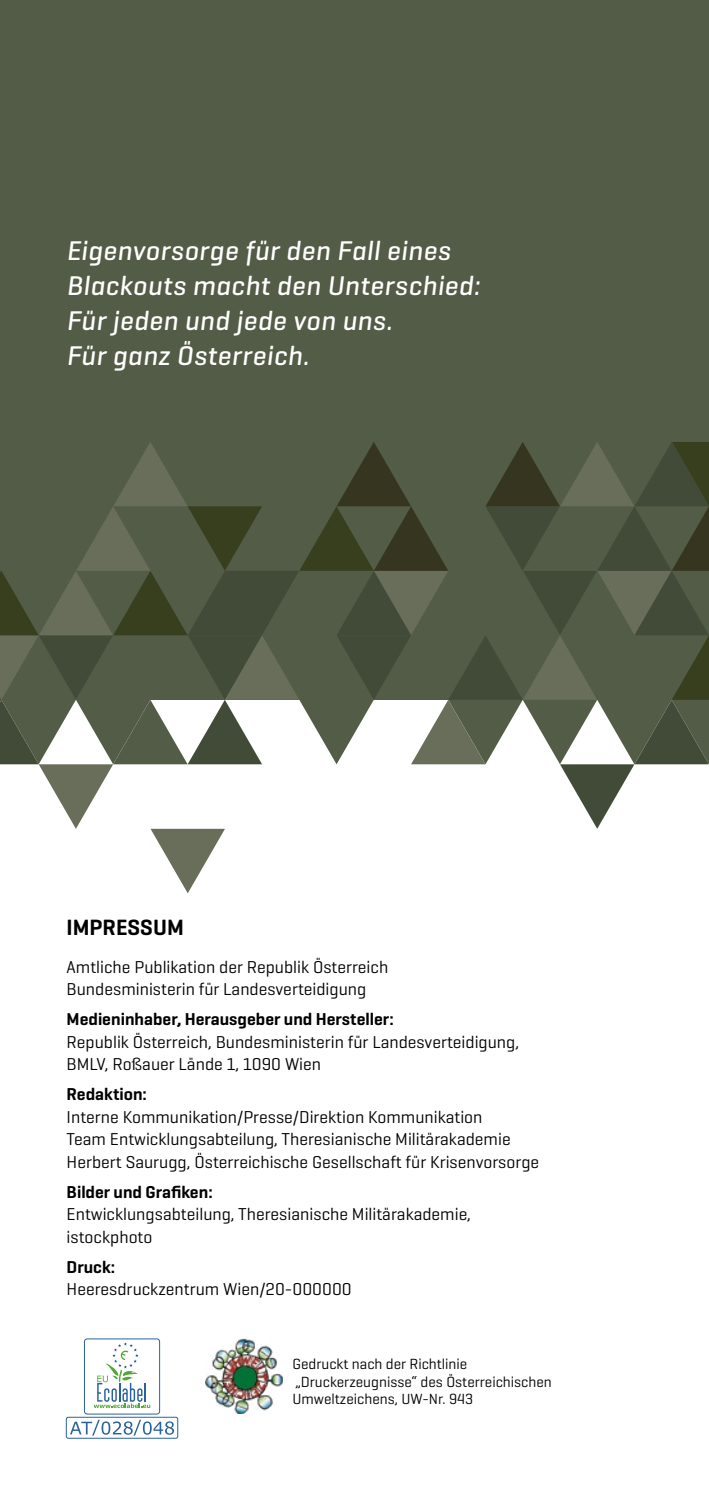
<style>
.page{position:relative;width:709px;height:1489px;background:#fff}
.page>*{position:absolute;margin:0;border:0;box-sizing:border-box;transform-origin:0 0}
.t1{font:italic 500 27.5px/35px "Geogrotesque";letter-spacing:.02em;color:#fff}
.t2{font:600 22.5px "Geogrotesque";color:#000}
.t3{font:17.5px/22.5px "Geogrotesque";color:#000}
.t4{font:600 17.5px "Geogrotesque";color:#000}
.t5{font:15px/17.5px "Geogrotesque";color:#000}
</style>
<div class="page">
<div style="left:0;top:0;width:709px;height:699px;background:#535c46"></div>
<svg style="left:0;top:442px;width:709px;height:451px"></svg>
<div style="left:66px;top:1416px;width:112px;height:22px;border:1px solid #2a639b;border-radius:2px"></div>
<div style="left:84px;top:1338px;width:76px;height:76px;border:1px solid #2a639b;border-radius:3px"></div>
<svg style="left:94px;top:1342px;width:56px;height:65px"></svg>
<svg style="left:70px;top:1419px;width:104px;height:16px"></svg>
<img style="left:206px;top:1338px;width:76px;height:75px">
<h1 class="t1" style="left:67px;top:232px;width:415px">Eigenvorsorge für den Fall eines<br>Blackouts macht den Unterschied:<br>Für jeden und jede von uns.<br>Für ganz Österreich.</h1>
<p class="t2" style="left:67px;top:913px;width:119px">IMPRESSUM</p>
<p class="t3" style="left:67px;top:954px;width:323px">Amtliche Publikation der Republik Österreich<br>Bundesministerin für Landesverteidigung</p>
<p class="t4" style="left:67px;top:1008px;width:329px">Medieninhaber, Herausgeber und Hersteller:</p>
<p class="t3" style="left:67px;top:1029px;width:454px">Republik Österreich, Bundesministerin für Landesverteidigung,<br>BMLV, Roßauer Lände 1, 1090 Wien</p>
<p class="t4" style="left:67px;top:1083px;width:82px">Redaktion:</p>
<p class="t3" style="left:67px;top:1104px;width:474px">Interne Kommunikation/Presse/Direktion Kommunikation<br>Team Entwicklungsabteilung, Theresianische Militärakademie<br>Herbert Saurugg, Österreichische Gesellschaft für Krisenvorsorge</p>
<p class="t4" style="left:67px;top:1180px;width:148px">Bilder und Grafiken:</p>
<p class="t3" style="left:67px;top:1202px;width:406px">Entwicklungsabteilung, Theresianische Militärakademie, istockphoto</p>
<p class="t4" style="left:67px;top:1255px;width:50px">Druck:</p>
<p class="t3" style="left:67px;top:1277px;width:287px">Heeresdruckzentrum Wien/20-000000</p>
<p class="t5" style="left:292px;top:1354px;width:261px">Gedruckt nach der Richtlinie „Druckerzeugnisse“ des Österreichischen<br>Umweltzeichens, UW-Nr. 943</p>
</div>
